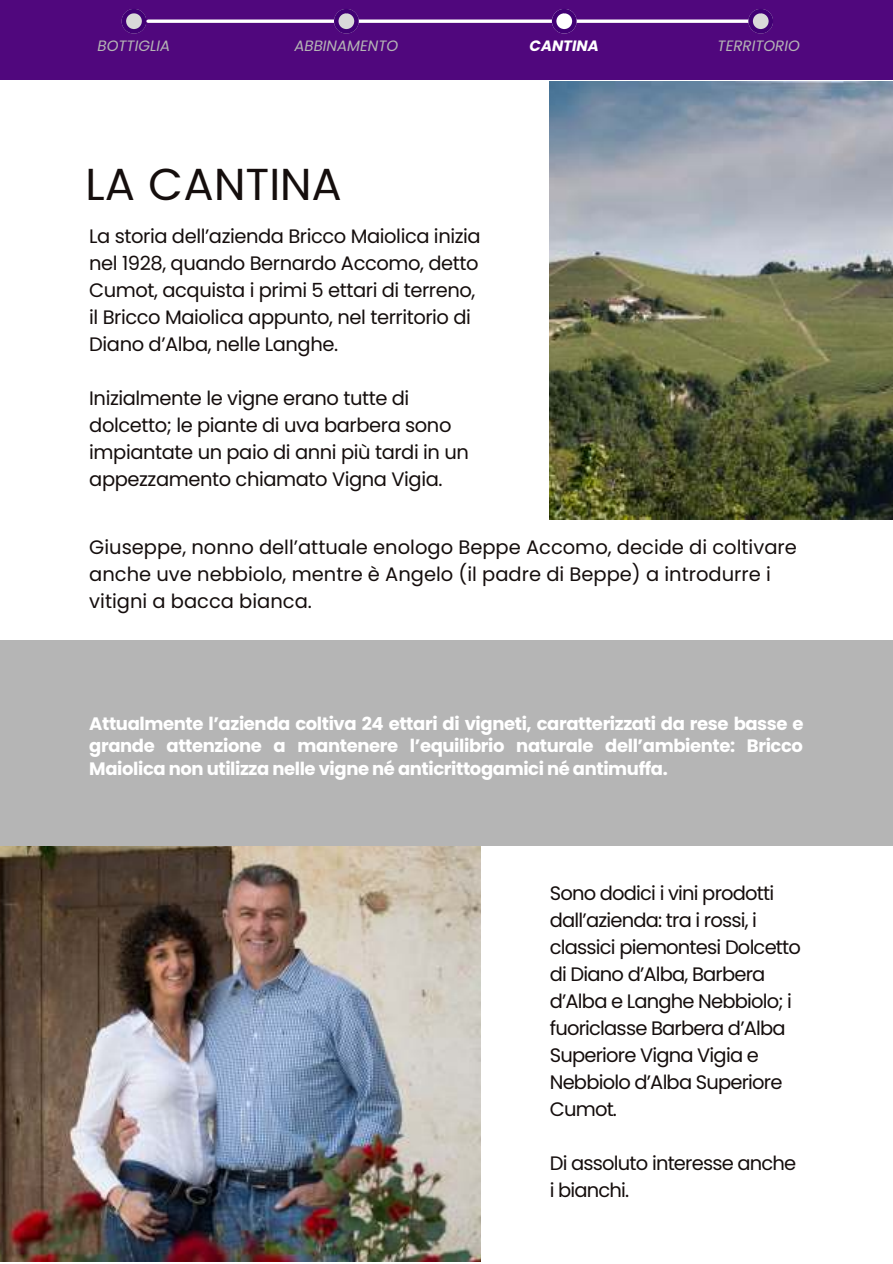
<style>
.page{position:relative;width:893px;height:1264px;background:#fff}
.page>*{position:absolute;margin:0;border:0;box-sizing:border-box;transform-origin:0 0}
.t1{font:45px "Poppins";letter-spacing:-.005em;color:#150e0d}
.t2{font:19.5px/27px "Poppins";letter-spacing:-.02em;color:#150e0d}
.t3{font:19.5px/27px "Poppins";letter-spacing:-.04em;color:#150e0d}
.t4{font:19.5px/27px "Poppins";color:#150e0d}
.t5{font:700 18px/22.5px "Poppins";letter-spacing:-.02em;color:#fff;text-align:justify}
.t6{font:italic 15px "Poppins";color:#b5b5b5}
.t7{font:italic 700 15px "Poppins";color:#fff}
</style>
<div class="page">
<img style="left:0;top:845px;width:480px;height:416px">
<div style="left:0;top:640px;width:892px;height:205px;background:#b5b5b5"></div>
<div style="left:0;top:0;width:892px;height:80px;background:#50077d"></div>
<svg style="left:122px;top:9px;width:24px;height:25px"></svg>
<svg style="left:148px;top:19px;width:600px;height:4px;background:#e3d7ea"></svg>
<svg style="left:334px;top:9px;width:25px;height:25px"></svg>
<svg style="left:552px;top:9px;width:24px;height:25px"></svg>
<svg style="left:748px;top:9px;width:25px;height:25px"></svg>
<img style="left:549px;top:82px;width:343px;height:437px">
<p class="t6" style="left:98px;top:37px;width:74px">BOTTIGLIA</p>
<p class="t6" style="left:294px;top:37px;width:105px">ABBINAMENTO</p>
<p class="t7" style="left:529px;top:37px;width:71px">CANTINA</p>
<p class="t6" style="left:717px;top:37px;width:84px">TERRITORIO</p>
<h1 class="t1" style="left:85px;top:152px;width:258px">LA CANTINA</h1>
<p class="t2" style="left:89px;top:223px;width:393px">La storia dell’azienda Bricco Maiolica inizia nel 1928, quando Bernardo Accomo, detto Cumot, acquista i primi 5 ettari di terreno, il Bricco Maiolica appunto, nel territorio di Diano d’Alba, nelle Langhe.</p>
<p class="t2" style="left:89px;top:384px;width:381px">Inizialmente le vigne erano tutte di dolcetto; le piante di uva barbera sono impiantate un paio di anni più tardi in un appezzamento chiamato Vigna Vigia.</p>
<p class="t4" style="left:89px;top:533px;width:709px">Giuseppe, nonno dell’attuale enologo Beppe Accomo, decide di coltivare anche uve nebbiolo, mentre è Angelo (il padre di Beppe) a introdurre i vitigni a bacca bianca.</p>
<p class="t5" style="left:89px;top:712px;width:716px">Attualmente l’azienda coltiva 24 ettari di vigneti, caratterizzati da rese basse e grande attenzione a mantenere l’equilibrio naturale dell’ambiente: Bricco Maiolica non utilizza nelle vigne né anticrittogamici né antimuffa.</p>
<p class="t3" style="left:549px;top:879px;width:253px">Sono dodici i vini prodotti dall’azienda: tra i rossi, i classici piemontesi Dolcetto di Diano d’Alba, Barbera d’Alba e Langhe Nebbiolo; i fuoriclasse Barbera d’Alba<br>Superiore Vigna Vigia e<br>Nebbiolo d’Alba Superiore<br>Cumot.</p>
<p class="t3" style="left:549px;top:1149px;width:248px">Di assoluto interesse anche i bianchi.</p>
</div>
